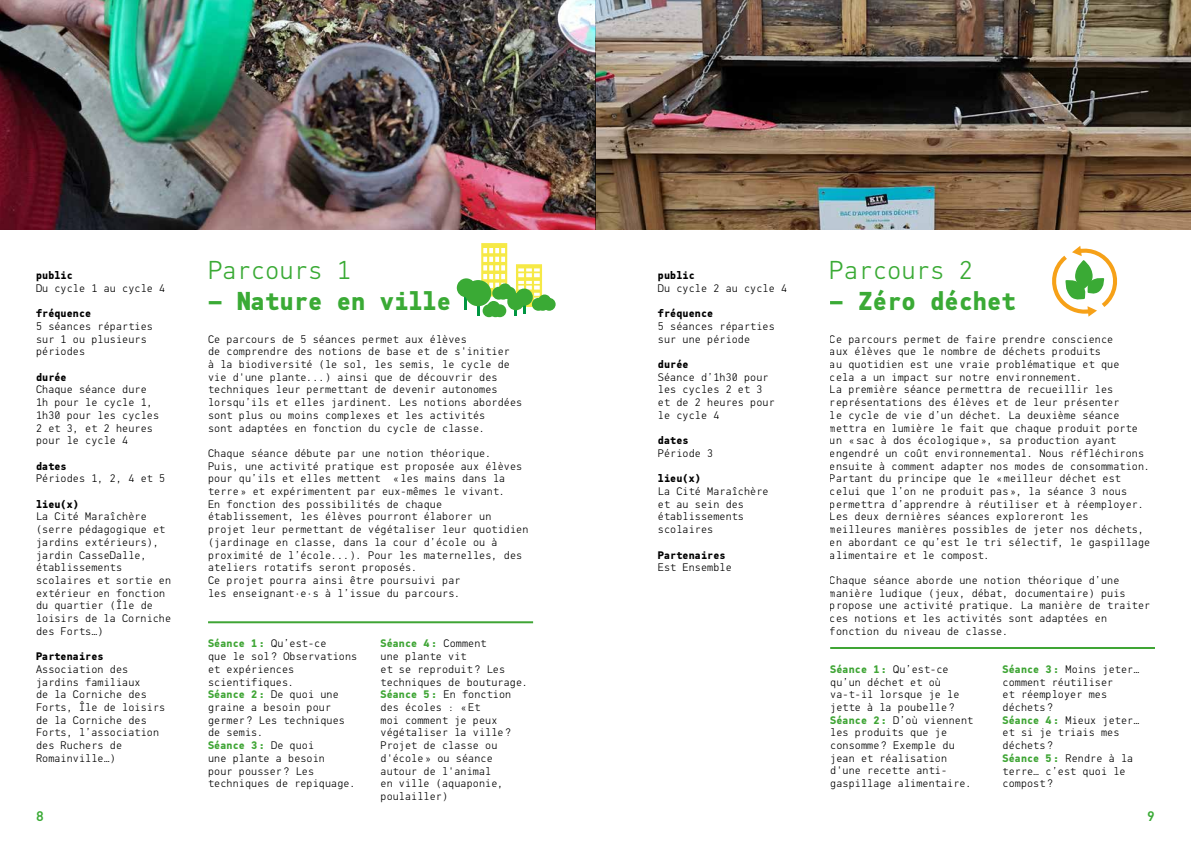
<style>
.page{position:relative;width:1191px;height:842px;background:#fff}
.page>*{position:absolute;margin:0;border:0;box-sizing:border-box;transform-origin:0 0}
.t1{font:700 26px "PFDIN Mono";color:#3aaa35}
.t2{font:300 26px "PFDIN Mono";color:#3aaa35}
.t3{font:500 14px "PFDIN Mono";color:#3aaa35}
.t4{font:300 11px/12.7px "PFDIN Mono";letter-spacing:.01em;color:#000}
.t5{font:700 11px "PFDIN Mono";letter-spacing:.01em;color:#000}
.s1{font-weight:700;color:#3fa535}
</style>
<div class="page">
<img style="left:0;top:0;width:595px;height:230px">
<hr style="left:208px;top:621px;width:325px;height:2px;background:#3fa535">
<img style="left:595px;top:0;width:596px;height:230px">
<hr style="left:830px;top:647px;width:325px;height:2px;background:#3fa535">
<svg style="left:481px;top:243px;width:26px;height:53px"></svg>
<div style="left:492px;top:287px;width:13px;height:13px;background:#3aaa35;border-radius:50%"></div>
<svg style="left:498px;top:283px;width:13px;height:13px"></svg>
<div style="left:497px;top:287px;width:12px;height:13px;background:#3aaa35;border-radius:50%"></div>
<div style="left:503px;top:287px;width:13px;height:13px;background:#3aaa35;border-radius:50%"></div>
<div style="left:538px;top:294px;width:13px;height:13px;background:#3aaa35;border-radius:50%"></div>
<div style="left:536px;top:298px;width:13px;height:13px;background:#3aaa35;border-radius:50%"></div>
<div style="left:543px;top:298px;width:12px;height:13px;background:#3aaa35;border-radius:50%"></div>
<div style="left:493px;top:304px;width:13px;height:13px;background:#3aaa35;border-radius:50%"></div>
<svg style="left:487px;top:301px;width:13px;height:13px"></svg>
<div style="left:489px;top:304px;width:13px;height:13px;background:#3aaa35;border-radius:50%"></div>
<div style="left:482px;top:304px;width:13px;height:13px;background:#3aaa35;border-radius:50%"></div>
<svg style="left:465px;top:297px;width:2px;height:12px"></svg>
<svg style="left:477px;top:306px;width:2px;height:10px"></svg>
<svg style="left:515px;top:264px;width:27px;height:51px"></svg>
<div style="left:457px;top:278px;width:19px;height:19px;background:#3aaa35;border-radius:50%"></div>
<div style="left:465px;top:280px;width:26px;height:26px;background:#3aaa35;border-radius:50%"></div>
<div style="left:507px;top:293px;width:17px;height:17px;background:#3aaa35;border-radius:50%"></div>
<div style="left:515px;top:288px;width:18px;height:18px;background:#3aaa35;border-radius:50%"></div>
<svg style="left:1052px;top:246px;width:65px;height:71px"></svg>
<p class="t5" style="left:36px;top:268px;width:38px">public</p>
<p class="t4" style="left:36px;top:282px;width:131px">Du cycle 1 au cycle 4</p>
<p class="t5" style="left:36px;top:307px;width:57px">fréquence</p>
<p class="t4" style="left:36px;top:320px;width:118px">5 séances réparties sur 1 ou plusieurs périodes</p>
<p class="t5" style="left:36px;top:370px;width:32px">durée</p>
<p class="t4" style="left:36px;top:383px;width:125px">Chaque séance dure<br>1h pour le cycle 1,<br>1h30 pour les cycles<br>2 et 3, et 2 heures pour le cycle 4</p>
<p class="t5" style="left:36px;top:459px;width:32px">dates</p>
<p class="t4" style="left:36px;top:472px;width:131px">Périodes 1, 2, 4 et 5</p>
<p class="t5" style="left:36px;top:497px;width:45px">lieu(x)</p>
<p class="t4" style="left:36px;top:510px;width:137px">La Cité Maraîchère (serre pédagogique et jardins extérieurs), jardin CasseDalle, établissements scolaires et sortie en extérieur en fonction du quartier (Île de loisirs de la Corniche des Forts…)</p>
<p class="t5" style="left:36px;top:650px;width:69px">Partenaires</p>
<p class="t4" style="left:36px;top:663px;width:131px">Association des jardins familiaux<br>de la Corniche des<br>Forts, Île de loisirs de la Corniche des<br>Forts, l’association des Ruchers de<br>Romainville…)</p>
<h1 class="t2" style="left:208px;top:255px;width:145px">Parcours 1</h1>
<h1 class="t1" style="left:208px;top:285px;width:245px">– Nature en ville</h1>
<p class="t4" style="left:208px;top:333px;width:316px">Ce parcours de 5 séances permet aux élèves<br>de comprendre des notions de base et de s'initier<br>à la biodiversité (le sol, les semis, le cycle de vie d'une plante...) ainsi que de découvrir des techniques leur permettant de devenir autonomes lorsqu’ils et elles jardinent. Les notions abordées sont plus ou moins complexes et les activités<br>sont adaptées en fonction du cycle de classe.</p>
<p class="t4" style="left:208px;top:447px;width:322px">Chaque séance débute par une notion théorique.<br>Puis, une activité pratique est proposée aux élèves pour qu’ils et elles mettent « les mains dans la terre » et expérimentent par eux-mêmes le vivant.<br>En fonction des possibilités de chaque établissement, les élèves pourront élaborer un projet leur permettant de végétaliser leur quotidien (jardinage en classe, dans la cour d’école ou à proximité de l’école...). Pour les maternelles, des ateliers rotatifs seront proposés.<br>Ce projet pourra ainsi être poursuivi par<br>les enseignant·e·s à l’issue du parcours.</p>
<p class="t4" style="left:208px;top:637px;width:151px"><span class="s1">Séance 1:</span> Qu’est-ce<br>que le sol ? Observations et expériences scientifiques.<br><span class="s1">Séance 2:</span> De quoi une graine a besoin pour germer ? Les techniques de semis.<br><span class="s1">Séance 3:</span> De quoi<br>une plante a besoin<br>pour pousser ? Les techniques de repiquage.</p>
<p class="t4" style="left:380px;top:637px;width:149px"><span class="s1">Séance 4:</span> Comment<br>une plante vit<br>et se reproduit ? Les techniques de bouturage.<br><span class="s1">Séance 5:</span> En fonction des écoles : « Et<br>moi comment je peux végétaliser la ville ?<br>Projet de classe ou d'école » ou séance autour de l'animal<br>en ville (aquaponie, poulailler)</p>
<p class="t5" style="left:658px;top:268px;width:38px">public</p>
<p class="t4" style="left:658px;top:282px;width:131px">Du cycle 2 au cycle 4</p>
<p class="t5" style="left:658px;top:307px;width:57px">fréquence</p>
<p class="t4" style="left:658px;top:320px;width:118px">5 séances réparties sur une période</p>
<p class="t5" style="left:658px;top:357px;width:32px">durée</p>
<p class="t4" style="left:658px;top:371px;width:118px">Séance d’1h30 pour les cycles 2 et 3 et de 2 heures pour le cycle 4</p>
<p class="t5" style="left:658px;top:434px;width:32px">dates</p>
<p class="t4" style="left:658px;top:447px;width:57px">Période 3</p>
<p class="t5" style="left:658px;top:472px;width:45px">lieu(x)</p>
<p class="t4" style="left:658px;top:485px;width:112px">La Cité Maraîchère et au sein des établissements scolaires</p>
<p class="t5" style="left:658px;top:548px;width:69px">Partenaires</p>
<p class="t4" style="left:658px;top:561px;width:75px">Est Ensemble</p>
<h1 class="t2" style="left:830px;top:255px;width:144px">Parcours 2</h1>
<h1 class="t1" style="left:830px;top:285px;width:187px">– Zéro déchet</h1>
<p class="t4" style="left:830px;top:333px;width:322px">Ce parcours permet de faire prendre conscience<br>aux élèves que le nombre de déchets produits<br>au quotidien est une vraie problématique et que<br>cela a un impact sur notre environnement.<br>La première séance permettra de recueillir les représentations des élèves et de leur présenter<br>le cycle de vie d’un déchet. La deuxième séance mettra en lumière le fait que chaque produit porte un « sac à dos écologique », sa production ayant engendré un coût environnemental. Nous réfléchirons ensuite à comment adapter nos modes de consommation.<br>Partant du principe que le « meilleur déchet est celui que l’on ne produit pas », la séance 3 nous permettra d’apprendre à réutiliser et à réemployer.<br>Les deux dernières séances exploreront les meilleures manières possibles de jeter nos déchets, en abordant ce qu’est le tri sélectif, le gaspillage alimentaire et le compost.</p>
<p class="t4" style="left:830px;top:574px;width:322px">Chaque séance aborde une notion théorique d’une manière ludique (jeux, débat, documentaire) puis propose une activité pratique. La manière de traiter ces notions et les activités sont adaptées en fonction du niveau de classe.</p>
<p class="t4" style="left:830px;top:663px;width:145px"><span class="s1">Séance 1:</span> Qu’est-ce qu’un déchet et où va-t-il lorsque je le jette à la poubelle ?<br><span class="s1">Séance 2:</span> D’où viennent les produits que je consomme ? Exemple du jean et réalisation d'une recette anti&shy;gaspillage alimentaire.</p>
<p class="t4" style="left:1002px;top:663px;width:138px"><span class="s1">Séance 3:</span> Moins jeter… comment réutiliser<br>et réemployer mes déchets?<br><span class="s1">Séance 4:</span> Mieux jeter… et si je triais mes déchets?<br><span class="s1">Séance 5:</span> Rendre à la terre… c’est quoi le compost?</p>
<p class="t3" style="left:36px;top:808px;width:9px">8</p>
<p class="t3" style="left:1147px;top:808px;width:9px">9</p>
</div>
